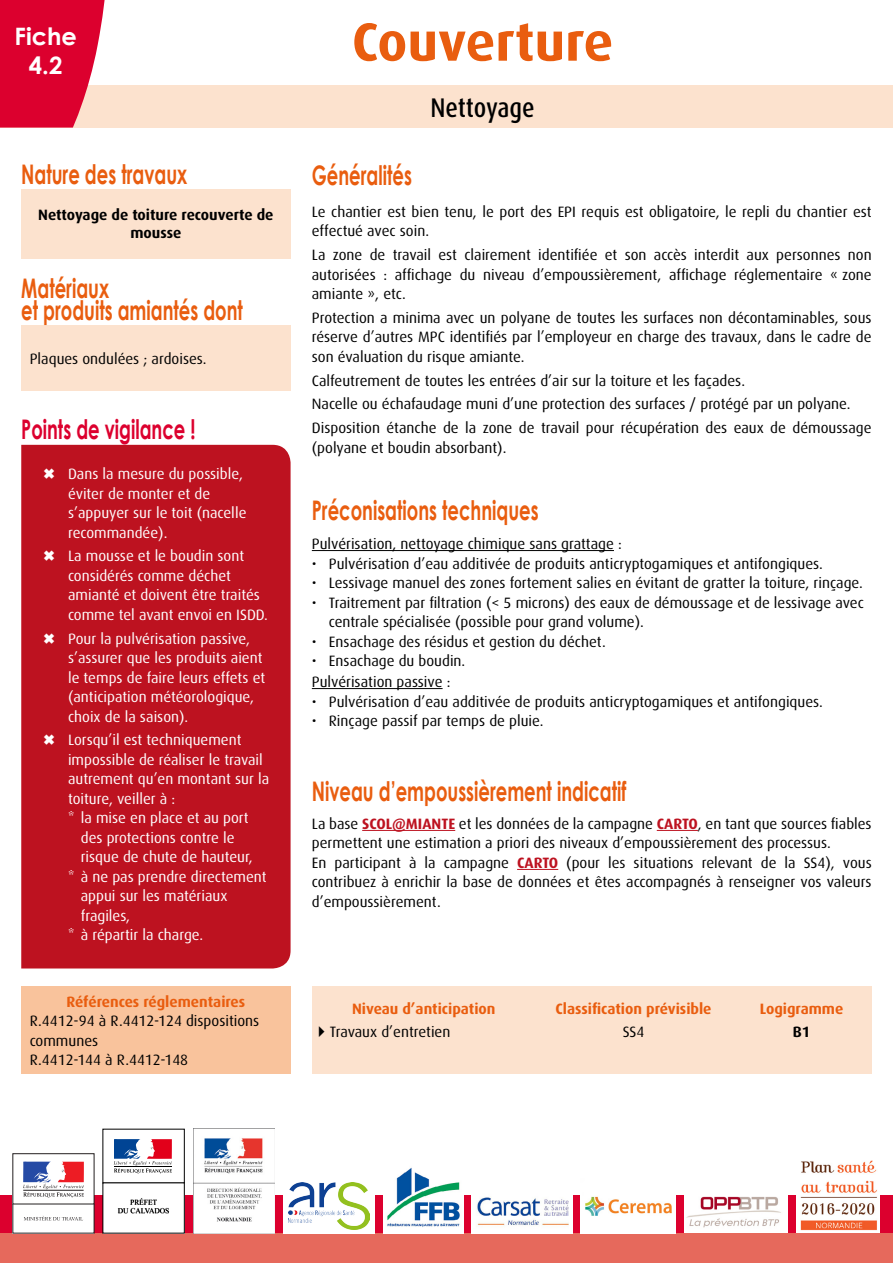
<style>
.page{position:relative;width:893px;height:1263px;background:#fff}
.page>*{position:absolute;margin:0;border:0;box-sizing:border-box;transform-origin:0 0}
.Titre_1{font:700 54px "Dax OT";color:#e95d0f}
.Titre_3{font:700 27px/21.6px "Century Gothic";color:#e95d0f;scale:.67 1}
.Titre_3-2{font:700 27px "Century Gothic";color:#dc002e;scale:.67 1}
.Titre_2{font:500 condensed 27px "Dax OT";letter-spacing:-.005em;color:#000}
.t1{font:700 24px "Century Gothic";color:#fff}
.Texte{font:15px/19.5px "Dax OT";color:#000}
.t2{font:15px/19.5px "Dax OT";color:#fff}
.Texte-2{font:700 15px "Dax OT";color:#e95d0f}
.Texte_encadré{font:700 15px/18px "Dax OT";color:#000;text-align:center}
.Puces_matériaux{font:15px "Dax OT";color:#000}
.Texte_encadré-2{font:700 15px "Dax OT";color:#e95d0f}
.Texte-3{font:700 15px "Dax OT";color:#000}
.t3{font:7.5px/9px "Times New Roman";color:#000;text-align:center}
.s1{font-weight:700;color:#bd1220}
</style>
<div class="page">
<div style="left:0;top:1195px;width:893px;height:38px;background:#dc002e"></div>
<div style="left:0;top:1233px;width:893px;height:30px;background:#e6695c"></div>
<div style="left:103px;top:1129px;width:81px;height:54px;border:1px solid #000"></div>
<div style="left:103px;top:1183px;width:81px;height:50px;background:#fff"></div>
<svg style="left:118px;top:1198px;width:51px;height:15px"></svg>
<svg style="left:114px;top:1139px;width:58px;height:34px"></svg>
<div style="left:283px;top:1178px;width:92px;height:55px;background:#fff"></div>
<img style="left:289px;top:1182px;width:80px;height:47px">
<img style="left:383px;top:1167px;width:80px;height:66px">
<img style="left:472px;top:1195px;width:100px;height:38px">
<img style="left:193px;top:1129px;width:82px;height:104px">
<img style="left:581px;top:1195px;width:95px;height:38px">
<div style="left:13px;top:1204px;width:81px;height:29px;background:#fff"></div>
<div style="left:13px;top:1154px;width:81px;height:50px;background:#fff"></div>
<div style="left:13px;top:1153px;width:81px;height:51px;border:1px solid #231f20"></div>
<svg style="left:23px;top:1162px;width:61px;height:35px"></svg>
<svg style="left:24px;top:1216px;width:59px;height:4px"></svg>
<div style="left:796px;top:1147px;width:84px;height:86px;background:#fff"></div>
<img style="left:800px;top:1160px;width:77px;height:70px">
<div style="left:684px;top:1173px;width:104px;height:60px;background:#fff"></div>
<img style="left:686px;top:1196px;width:95px;height:32px">
<div style="left:0;top:85px;width:893px;height:43px;background:#fce2ce"></div>
<svg style="left:0;top:0;width:105px;height:128px;background:#df1b42"></svg>
<div style="left:21px;top:189px;width:270px;height:69px;background:#fce2ce"></div>
<div style="left:21px;top:325px;width:270px;height:66px;background:#fce2ce"></div>
<div style="left:21px;top:445px;width:270px;height:523px;background:#bd1220"></div>
<hr style="left:312px;top:550px;width:302px;height:1px;background:#000">
<hr style="left:312px;top:688px;width:131px;height:1px;background:#000">
<hr style="left:362px;top:830px;width:93px;height:1px;background:#bd1220">
<hr style="left:657px;top:830px;width:41px;height:1px;background:#bd1220">
<hr style="left:517px;top:869px;width:41px;height:1px;background:#bd1220">
<div style="left:21px;top:986px;width:270px;height:88px;background:#f9c39c"></div>
<div style="left:312px;top:986px;width:560px;height:88px;background:#fce2ce"></div>
<svg style="left:44px;top:468px;width:10px;height:11px"></svg>
<svg style="left:44px;top:551px;width:10px;height:10px"></svg>
<svg style="left:44px;top:633px;width:10px;height:10px"></svg>
<svg style="left:44px;top:735px;width:10px;height:10px"></svg>
<p class="t1" style="left:14px;top:18px;width:64px">Fiche</p>
<p class="t1" style="left:29px;top:47px;width:35px">4.2</p>
<p class="Titre_3" style="left:21px;top:162px;width:249px">Nature des travaux</p>
<p class="Texte_encadré" style="left:38px;top:206px;width:237px">Nettoyage de toiture recouverte de mousse</p>
<p class="Titre_3" style="left:21px;top:277px;width:332px">Matériaux<br>et produits amiantés dont</p>
<p class="Puces_matériaux" style="left:30px;top:350px;width:178px">Plaques ondulées ; ardoises.</p>
<p class="Titre_3-2" style="left:21px;top:408px;width:262px">Points de vigilance !</p>
<p class="t2" style="left:68px;top:464px;width:180px">Dans la mesure du possible, éviter de monter et de s’appuyer sur le toit (nacelle recommandée).</p>
<p class="t2" style="left:68px;top:546px;width:201px">La mousse et le boudin sont considérés comme déchet amianté et doivent être traités comme tel avant envoi en ISDD.</p>
<p class="t2" style="left:68px;top:629px;width:199px">Pour la pulvérisation passive, s’assurer que les produits aient le temps de faire leurs effets et (anticipation météorologique, choix de la saison).</p>
<p class="t2" style="left:68px;top:731px;width:203px">Lorsqu’il est techniquement impossible de réaliser le travail autrement qu’en montant sur la toiture, veiller à :</p>
<p class="t2" style="left:81px;top:809px;width:173px;text-indent:-13px">* la mise en place et au port des protections contre le risque de chute de hauteur,</p>
<p class="t2" style="left:81px;top:867px;width:187px;text-indent:-13px">* à ne pas prendre directement appui sur les matériaux fragiles,</p>
<p class="t2" style="left:68px;top:926px;width:137px">* à répartir la charge.</p>
<p class="Texte_encadré-2" style="left:67px;top:993px;width:180px">Références réglementaires</p>
<p class="Texte" style="left:30px;top:1011px;width:231px">R.4412-94 à R.4412-124 dispositions communes</p>
<p class="Texte" style="left:30px;top:1050px;width:160px">R.4412-144 à R.4412-148</p>
<p class="Titre_1" style="left:352px;top:12px;width:263px">Couverture</p>
<p class="Titre_2" style="left:431px;top:90px;width:106px">Nettoyage</p>
<p class="Titre_3" style="left:312px;top:163px;width:151px">Généralités</p>
<p class="Texte" style="left:312px;top:202px;width:561px">Le chantier est bien tenu, le port des EPI requis est obligatoire, le repli du chantier est effectué avec soin.</p>
<p class="Texte" style="left:312px;top:245px;width:561px;text-align:justify">La zone de travail est clairement identifiée et son accès interdit aux personnes non autorisées : affichage du niveau d’empoussièrement, affichage réglementaire « zone amiante », etc.</p>
<p class="Texte" style="left:312px;top:308px;width:561px;text-align:justify">Protection a minima avec un polyane de toutes les surfaces non décontaminables, sous réserve d’autres MPC identifiés par l’employeur en charge des travaux, dans le cadre de son évaluation du risque amiante.</p>
<p class="Texte" style="left:312px;top:371px;width:435px">Calfeutrement de toutes les entrées d’air sur la toiture et les façades.</p>
<p class="Texte" style="left:312px;top:395px;width:540px">Nacelle ou échafaudage muni d’une protection des surfaces / protégé par un polyane.</p>
<p class="Texte" style="left:312px;top:418px;width:561px">Disposition étanche de la zone de travail pour récupération des eaux de démoussage (polyane et boudin absorbant).</p>
<p class="Titre_3" style="left:312px;top:498px;width:340px">Préconisations techniques</p>
<p class="Texte" style="left:312px;top:534px;width:312px">Pulvérisation, nettoyage chimique sans grattage :</p>
<p class="Texte" style="left:312px;top:554px;width:513px">• Pulvérisation d’eau additivée de produits anticryptogamiques et antifongiques.</p>
<p class="Texte" style="left:312px;top:573px;width:553px">• Lessivage manuel des zones fortement salies en évitant de gratter la toiture, rinçage.</p>
<p class="Texte" style="left:329px;top:593px;width:536px;text-indent:-17px">• Traitrement par filtration (&lt; 5 microns) des eaux de démoussage et de lessivage avec centrale spécialisée (possible pour grand volume).</p>
<p class="Texte" style="left:312px;top:632px;width:295px">• Ensachage des résidus et gestion du déchet.</p>
<p class="Texte" style="left:312px;top:651px;width:155px">• Ensachage du boudin.</p>
<p class="Texte" style="left:312px;top:672px;width:140px">Pulvérisation passive :</p>
<p class="Texte" style="left:312px;top:692px;width:513px">• Pulvérisation d’eau additivée de produits anticryptogamiques et antifongiques.</p>
<p class="Texte" style="left:312px;top:711px;width:233px">• Rinçage passif par temps de pluie.</p>
<p class="Titre_3" style="left:312px;top:779px;width:471px">Niveau d’empoussièrement indicatif</p>
<p class="Texte" style="left:312px;top:814px;width:561px">La base <span class="s1">SCOL@MIANTE</span> et les données de la campagne <span class="s1">CARTO</span>, en tant que sources fiables permettent une estimation a priori des niveaux d’empoussièrement des processus.</p>
<p class="Texte" style="left:312px;top:853px;width:561px;text-align:justify">En participant à la campagne <span class="s1">CARTO</span> (pour les situations relevant de la SS4), vous contribuez à enrichir la base de données et êtes accompagnés à renseigner vos valeurs d’empoussièrement.</p>
<p class="Texte-2" style="left:352px;top:1000px;width:145px">Niveau d’anticipation</p>
<p class="Texte-2" style="left:556px;top:1000px;width:157px">Classification prévisible</p>
<p class="Texte-2" style="left:760px;top:1000px;width:85px">Logigramme</p>
<p class="Texte" style="left:330px;top:1022px;width:122px">Travaux d’entretien</p>
<p class="Texte" style="left:623px;top:1022px;width:23px">SS4</p>
<p class="Texte-3" style="left:793px;top:1023px;width:19px">B1</p>
<p class="t3" style="left:118px;top:1197px;width:53px">PRÉFET<br>DU CALVADOS</p>
</div>
